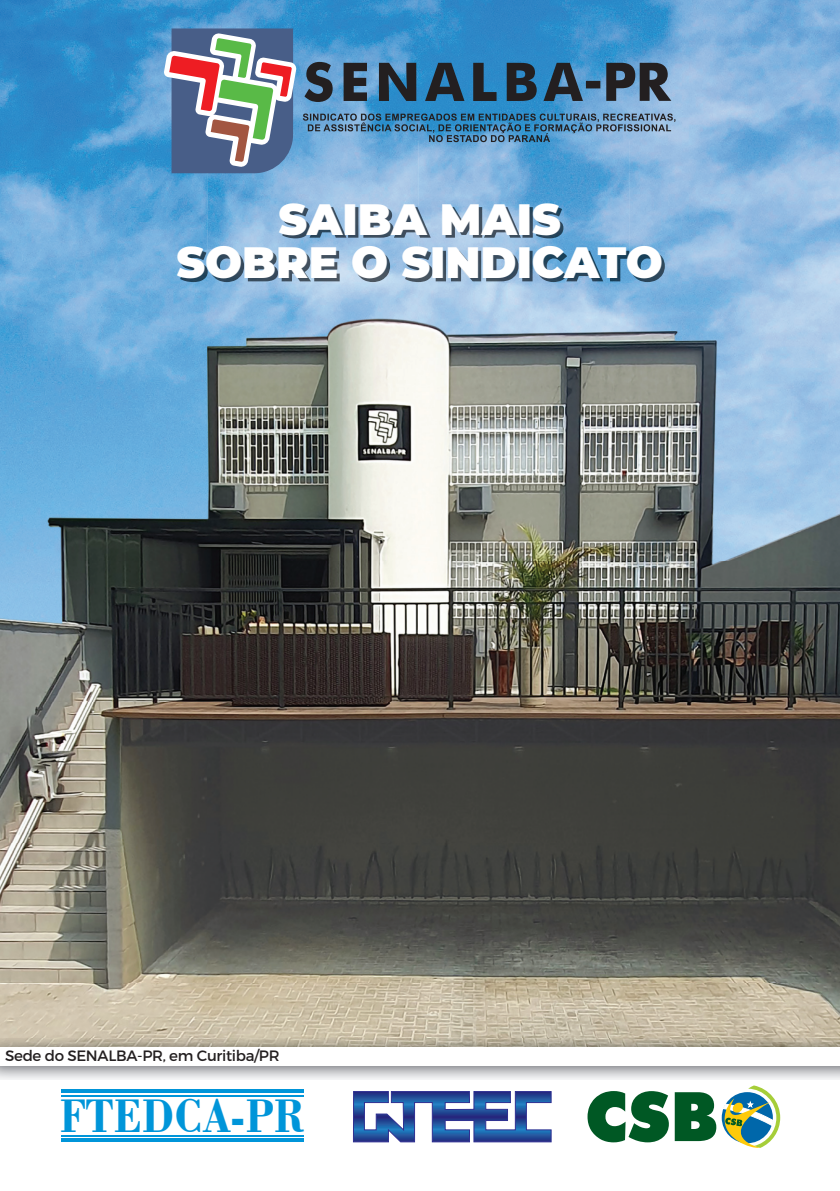
<style>
.page{position:relative;width:840px;height:1191px;background:#fff}
.page>*{position:absolute;margin:0;border:0;box-sizing:border-box;transform-origin:0 0}
.t1{font:700 49.6px "Bodoni BT";color:#0095d9;scale:.86 1}
.t2{font:900 43.6px/43.6px "Montserrat";color:#fff;text-align:center}
.t3{font:15px "Montserrat";letter-spacing:-.02em;color:#231f20}
</style>
<div class="page">
<img style="left:0;top:0;width:839px;height:140px">
<img style="left:0;top:140px;width:207px;height:843px">
<img style="left:207px;top:140px;width:421px;height:110px">
<img style="left:628px;top:140px;width:211px;height:141px">
<img style="left:207px;top:281px;width:632px;height:702px">
<img style="left:0;top:983px;width:839px;height:97px">
<svg style="left:303px;top:114px;width:372px;height:28px;background:#5385ab"></svg>
<svg style="left:163px;top:28px;width:133px;height:145px"></svg>
<svg style="left:304px;top:62px;width:367px;height:40px;background:#385e7c"></svg>
<div style="left:0;top:1046px;width:839px;height:19px;background:#fff"></div>
<svg style="left:353px;top:1091px;width:198px;height:51px"></svg>
<hr style="left:61px;top:1095px;width:243px;height:1px;background:#0095d9">
<hr style="left:61px;top:1089px;width:243px;height:4px;background:#0095d9">
<hr style="left:61px;top:1135px;width:243px;height:1px;background:#0095d9">
<hr style="left:61px;top:1138px;width:243px;height:4px;background:#0095d9">
<svg style="left:587px;top:1091px;width:81px;height:51px"></svg>
<svg style="left:674px;top:1085px;width:105px;height:63px"></svg>
<img style="left:282px;top:206px;width:281px;height:32px">
<img style="left:180px;top:250px;width:484px;height:32px">
<h2 class="t2" style="left:176px;top:194px;width:487px">SAIBA MAIS<br>SOBRE O SINDICATO</h2>
<p class="t3" style="left:5px;top:1046px;width:276px">Sede do SENALBA-PR, em Curitiba/PR</p>
<h1 class="t1" style="left:60px;top:1085px;width:286px">FTEDCA-PR</h1>
</div>
